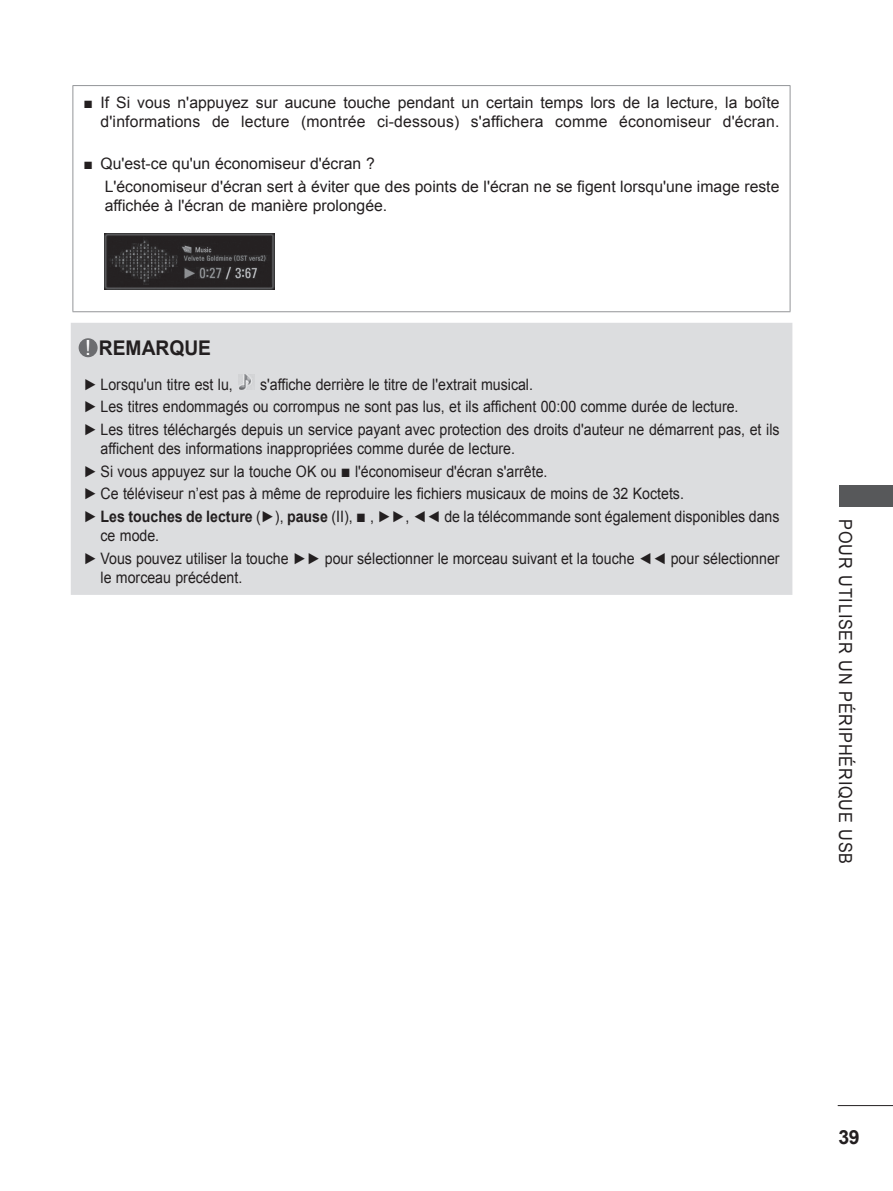
<style>
.page{position:relative;width:893px;height:1191px;background:#fff}
.page>*{position:absolute;margin:0;border:0;box-sizing:border-box;transform-origin:0 0}
.t1{font:21px "Arial";color:#fff}
.t2{font:700 20.25px "Arial";color:#231f20;scale:.95 1}
.t3{font:700 19.5px "Arial";color:#231f20}
.t4{font:18px "Arial";letter-spacing:.05em;color:#231f20;scale:.9 1}
.t5{font:15.75px/22.5px "Arial";color:#231f20;scale:.9 1}
.t6{font:15.75px/19.5px "Arial";color:#231f20;text-align:right}
.s1{font-weight:400;font-size:21px;color:#fff}
.s2{font-size:18px}
.s3{font-weight:700}
</style>
<div class="page">
<hr style="left:838px;top:1105px;width:55px;height:1px;background:#231f20">
<div style="left:839px;top:485px;width:54px;height:21px;background:#57585a"></div>
<div style="left:71px;top:323px;width:721px;height:272px;background:#dcdddf"></div>
<div style="left:79px;top:338px;width:19px;height:19px;background:#6c6d70;border-radius:50%"></div>
<img style="left:239px;top:374px;width:15px;height:16px">
<hr style="left:73px;top:85px;width:717px;height:1px;background:#939598">
<hr style="left:73px;top:86px;width:1px;height:225px;background:#939598">
<hr style="left:790px;top:86px;width:1px;height:225px;background:#939598">
<hr style="left:73px;top:311px;width:717px;height:1px;background:#939598">
<img style="left:105px;top:234px;width:170px;height:55px">
<p class="t6" style="left:84px;top:93px;width:697px">■ If Si vous n'appuyez sur aucune touche pendant un certain temps lors de la lecture, la boîte d'informations de lecture (montrée ci-dessous) s'affichera comme économiseur d'écran.</p>
<p class="t6" style="left:105px;top:153px;width:676px;line-height:22.5px;text-align:left;text-indent:-21px">■ Qu'est-ce qu'un économiseur d'écran ?<br>L'économiseur d'écran sert à éviter que des points de l'écran ne se figent lorsqu'une image reste</p>
<p class="t6" style="left:105px;top:196px;width:284px">affichée à l'écran de manière prolongée.</p>
<p class="t2" style="left:85px;top:334px;width:134px"><span class="s1">!</span> REMARQUE</p>
<p class="t5" style="left:84px;top:373px;width:775px;text-indent:176px">s'affiche derrière le titre de l'extrait musical.<br>► Les titres endommagés ou corrompus ne sont pas lus, et ils affichent 00:00 comme durée de lecture.<br>► Les titres téléchargés depuis un service payant avec protection des droits d'auteur ne démarrent pas, et ils</p>
<p class="t5" style="left:84px;top:437px;width:775px;text-indent:17px">affichent des informations inappropriées comme durée de lecture.<br>► Si vous appuyez sur la touche OK ou <span class="s2">■</span> l'économiseur d'écran s'arrête.<br>► Ce téléviseur n’est pas à même de reproduire les fichiers musicaux de moins de 32 Koctets.<br>► <span class="s3">Les touches de lecture</span> (►), <span class="s3">pause</span> (II), <span class="s2">■</span> , ►►, ◄◄ de la télécommande sont également disponibles dans</p>
<p class="t5" style="left:84px;top:524px;width:775px;text-indent:17px">ce mode.<br>► Vous pouvez utiliser la touche ►► pour sélectionner le morceau suivant et la touche ◄◄ pour sélectionner</p>
<p class="t5" style="left:101px;top:566px;width:159px">le morceau précédent.</p>
<p class="t5" style="left:84px;top:373px;width:167px">► Lorsqu'un titre est lu,</p>
<h1 class="t1" style="left:83px;top:413px;width:13px">?</h1>
<p class="t4" style="left:857px;top:519px;width:384px;rotate:90deg">POUR UTILISER UN PÉRIPHÉRIQUE USB</p>
<p class="t3" style="left:838px;top:1124px;width:23px">39</p>
</div>
